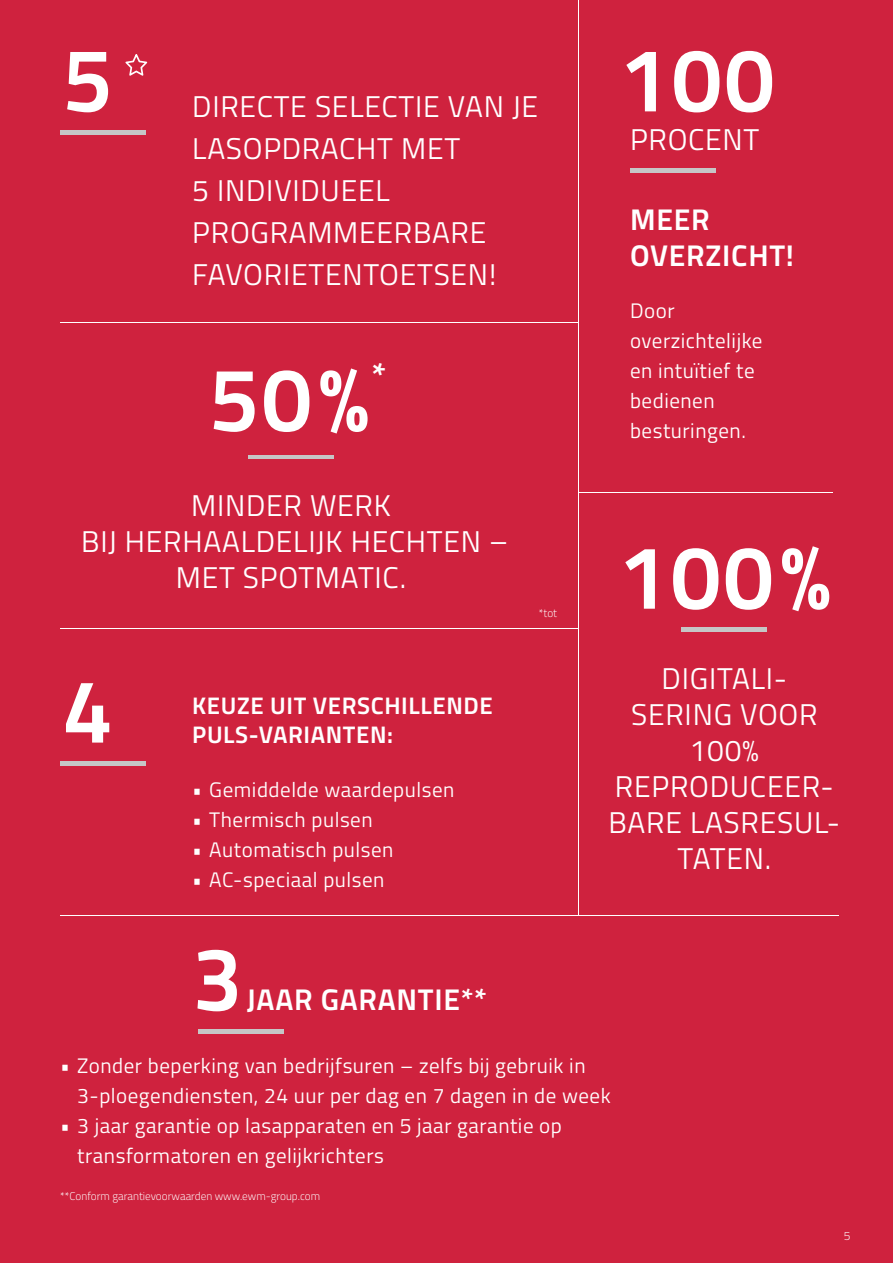
<style>
.page{position:relative;width:893px;height:1263px;background:#cf223e}
.page>*{position:absolute;margin:0;border:0;box-sizing:border-box;transform-origin:0 0}
.t1{font:700 90px "Titillium Text";letter-spacing:.025em;color:#fff}
.t2{font:700 34.95px "Titillium Text";color:#fff}
.t3{font:30px/36px "Titillium Text";letter-spacing:.025em;color:#fff;text-align:center}
.t4{font:700 30px/36px "Titillium Text";letter-spacing:.025em;color:#fff}
.t5{font:700 24px "Titillium Text";letter-spacing:.025em;color:#fff}
.t6{font:21px/30px "Titillium Text";letter-spacing:.025em;color:#fff}
.t7{font:300 12px "Titillium Text";color:#fff}
.t8{font:300 11.25px "Titillium Text";color:#fff}
</style>
<div class="page">
<hr style="left:60px;top:131px;width:85px;height:4px;background:#c6c6c6">
<hr style="left:60px;top:761px;width:85px;height:4px;background:#c6c6c6">
<div style="left:199px;top:1029px;width:85px;height:5px;background:#c6c6c6"></div>
<hr style="left:248px;top:456px;width:85px;height:3px;background:#c6c6c6">
<hr style="left:60px;top:915px;width:779px;height:1px;background:#fff">
<hr style="left:60px;top:628px;width:519px;height:1px;background:#fff">
<hr style="left:60px;top:322px;width:519px;height:1px;background:#fff">
<hr style="left:578px;top:0;width:1px;height:915px;background:#fff">
<hr style="left:579px;top:492px;width:253px;height:1px;background:#fff">
<hr style="left:630px;top:169px;width:85px;height:4px;background:#c6c6c6">
<hr style="left:682px;top:628px;width:85px;height:4px;background:#c6c6c6">
<svg style="left:125px;top:54px;width:22px;height:22px"></svg>
<h1 class="t1" style="left:62px;top:12px;width:52px">5</h1>
<h3 class="t3" style="left:192px;top:84px;width:347px;line-height:42px;text-align:left">DIRECTE SELECTIE VAN JE<br>LASOPDRACHT MET<br>5 INDIVIDUEEL<br>PROGRAMMEERBARE<br>FAVORIETENTOETSEN!</h3>
<h1 class="t1" style="left:209px;top:331px;width:162px">50%</h1>
<h2 class="t2" style="left:371px;top:350px;width:16px">*</h2>
<h3 class="t3" style="left:81px;top:486px;width:428px">MINDER WERK<br>BIJ HERHAALDELIJK HECHTEN –<br>MET SPOTMATIC.</h3>
<h1 class="t1" style="left:62px;top:643px;width:52px">4</h1>
<p class="t5" style="left:192px;top:687px;width:302px">KEUZE UIT VERSCHILLENDE</p>
<p class="t5" style="left:192px;top:716px;width:202px">PULS-VARIANTEN:</p>
<p class="t6" style="left:192px;top:773px;width:264px">• Gemiddelde waardepulsen</p>
<p class="t6" style="left:192px;top:803px;width:182px">• Thermisch pulsen</p>
<p class="t6" style="left:192px;top:833px;width:203px">• Automatisch pulsen</p>
<p class="t6" style="left:192px;top:863px;width:194px">• AC-speciaal pulsen</p>
<h1 class="t1" style="left:192px;top:911px;width:52px">3</h1>
<h3 class="t4" style="left:247px;top:980px;width:242px">JAAR GARANTIE**</h3>
<p class="t8" style="left:539px;top:605px;width:20px">*tot</p>
<h1 class="t1" style="left:619px;top:12px;width:157px">100</h1>
<h3 class="t3" style="left:630px;top:120px;width:131px">PROCENT</h3>
<h3 class="t4" style="left:630px;top:199px;width:166px">MEER<br>OVERZICHT!</h3>
<p class="t6" style="left:630px;top:295px;width:134px">Door overzichtelijke en intuïtief te bedienen besturingen.</p>
<h1 class="t1" style="left:618px;top:509px;width:214px">100%</h1>
<h3 class="t3" style="left:609px;top:659px;width:233px">DIGITALI-<br>SERING VOOR<br>100%<br>REPRODUCEER-<br>BARE LASRESUL-<br>TATEN.</h3>
<p class="t6" style="left:77px;top:1050px;width:535px;text-indent:-17px">• Zonder beperking van bedrijfsuren – zelfs bij gebruik in<br>3-ploegendiensten, 24 uur per dag en 7 dagen in de week</p>
<p class="t6" style="left:77px;top:1110px;width:486px;text-indent:-17px">• 3 jaar garantie op lasapparaten en 5 jaar garantie op transformatoren en gelijkrichters</p>
<p class="t8" style="left:60px;top:1188px;width:261px">**Conform garantievoorwaarden www.ewm-group.com</p>
<p class="t7" style="left:844px;top:1227px;width:8px">5</p>
</div>
